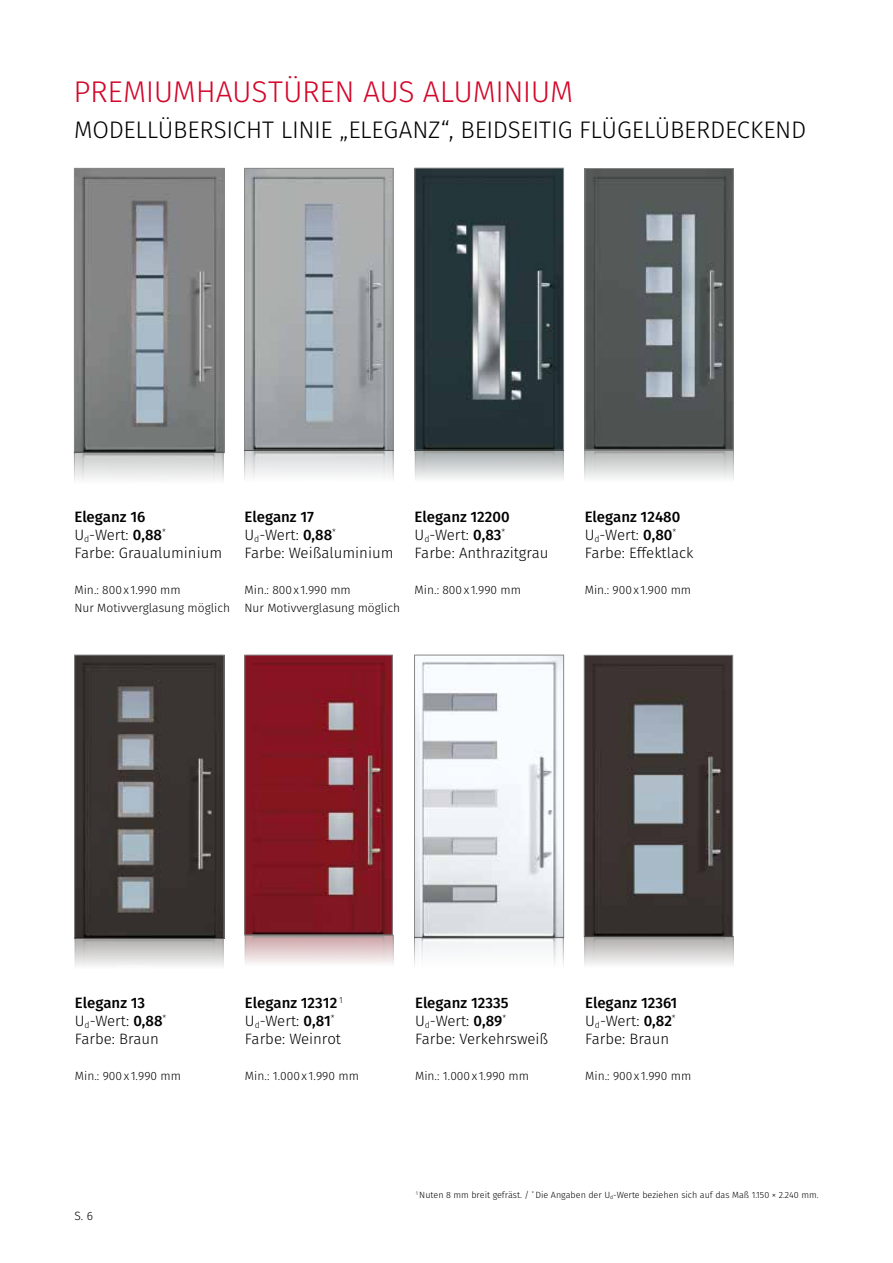
<style>
.page{position:relative;width:893px;height:1263px;background:#fff}
.page>*{position:absolute;margin:0;border:0;box-sizing:border-box;transform-origin:0 0}
.t1{font:300 30px "Fira Sans";letter-spacing:-.015em;color:#d3072a}
.t2{font:300 24px "Fira Sans";letter-spacing:-.01em;color:#000}
.t3{font:300 15px/18px "Fira Sans";color:#000}
.t4{font:300 12px/18px "Fira Sans";color:#000}
.t5{font:300 9px "Fira Sans";color:#000}
.s1{font-weight:500}
</style>
<div class="page">
<img style="left:417px;top:170px;width:147px;height:309px">
<div style="left:415px;top:168px;width:149px;height:282px;border:1px solid #878787"></div>
<img style="left:76px;top:170px;width:148px;height:311px">
<div style="left:74px;top:168px;width:150px;height:285px;border:1px solid #878787"></div>
<img style="left:587px;top:170px;width:144px;height:309px">
<div style="left:585px;top:168px;width:148px;height:282px;border:1px solid #878787"></div>
<img style="left:246px;top:170px;width:145px;height:308px">
<div style="left:244px;top:168px;width:149px;height:282px;border:1px solid #878787"></div>
<img style="left:76px;top:657px;width:148px;height:309px">
<div style="left:74px;top:655px;width:150px;height:284px;border:1px solid #878787"></div>
<img style="left:247px;top:655px;width:146px;height:309px">
<div style="left:245px;top:655px;width:147px;height:280px;border:1px solid #878787"></div>
<img style="left:416px;top:657px;width:148px;height:308px">
<div style="left:414px;top:655px;width:150px;height:283px;border:1px solid #878787"></div>
<img style="left:584px;top:657px;width:147px;height:308px">
<div style="left:584px;top:655px;width:149px;height:282px;border:1px solid #878787"></div>
<h1 class="t1" style="left:74px;top:71px;width:501px">PREMIUMHAUSTÜREN AUS ALUMINIUM</h1>
<h2 class="t2" style="left:74px;top:113px;width:734px">MODELLÜBERSICHT LINIE „ELEGANZ“, BEIDSEITIG FLÜGELÜBERDECKEND</h2>
<p class="t3" style="left:74px;top:508px;width:149px"><span class="s1">Eleganz 16<br></span>U<sub>d</sub>-Wert: <span class="s1">0,88</span><sup>*<br></sup>Farbe: Graualuminium</p>
<p class="t4" style="left:74px;top:581px;width:157px">Min.: 800x 1.990 mm<br>Nur Motivverglasung möglich</p>
<p class="t3" style="left:244px;top:508px;width:151px"><span class="s1">Eleganz 17<br></span>U<sub>d</sub>-Wert: <span class="s1">0,88</span><sup>*<br></sup>Farbe: Weißaluminium</p>
<p class="t4" style="left:244px;top:581px;width:157px">Min.: 800x 1.990 mm<br>Nur Motivverglasung möglich</p>
<p class="t3" style="left:415px;top:508px;width:135px"><span class="s1">Eleganz 12200<br></span>U<sub>d</sub>-Wert: <span class="s1">0,83</span><sup>*<br></sup>Farbe: Anthrazitgrau</p>
<p class="t4" style="left:415px;top:581px;width:108px">Min.: 800x 1.990 mm</p>
<p class="t3" style="left:585px;top:508px;width:110px"><span class="s1">Eleganz 12480<br></span>U<sub>d</sub>-Wert: <span class="s1">0,80</span><sup>*<br></sup>Farbe: Effektlack</p>
<p class="t4" style="left:585px;top:581px;width:108px">Min.: 900x 1.900 mm</p>
<p class="t3" style="left:75px;top:994px;width:93px"><span class="s1">Eleganz 13<br></span>U<sub>d</sub>-Wert: <span class="s1">0,88</span><sup>*<br></sup>Farbe: Braun</p>
<p class="t4" style="left:75px;top:1067px;width:108px">Min.: 900x 1.990 mm</p>
<p class="t4" style="left:74px;top:1207px;width:20px">S. 6</p>
<p class="t3" style="left:245px;top:994px;width:99px"><span class="s1">Eleganz 12312</span> <sup>1<br></sup>U<sub>d</sub>-Wert: <span class="s1">0,81</span><sup>*<br></sup>Farbe: Weinrot</p>
<p class="t4" style="left:245px;top:1067px;width:115px">Min.: 1.000x 1.990 mm</p>
<p class="t3" style="left:415px;top:994px;width:135px"><span class="s1">Eleganz 12335<br></span>U<sub>d</sub>-Wert: <span class="s1">0,89</span><sup>*<br></sup>Farbe: Verkehrsweiß</p>
<p class="t4" style="left:415px;top:1067px;width:115px">Min.: 1.000x 1.990 mm</p>
<p class="t3" style="left:585px;top:994px;width:94px;text-align:justify"><span class="s1">Eleganz 12361<br></span>U<sub>d</sub>-Wert: <span class="s1">0,82</span><sup>* </sup>Farbe: Braun</p>
<p class="t4" style="left:585px;top:1067px;width:108px">Min.: 900x 1.990 mm</p>
<p class="t5" style="left:416px;top:1188px;width:404px"><sup>1</sup> Nuten 8 mm breit gefräst. / <sup>*</sup> Die Angaben der U<sub>d</sub>-Werte beziehen sich auf das Maß 1.150 × 2.240 mm.</p>
</div>
